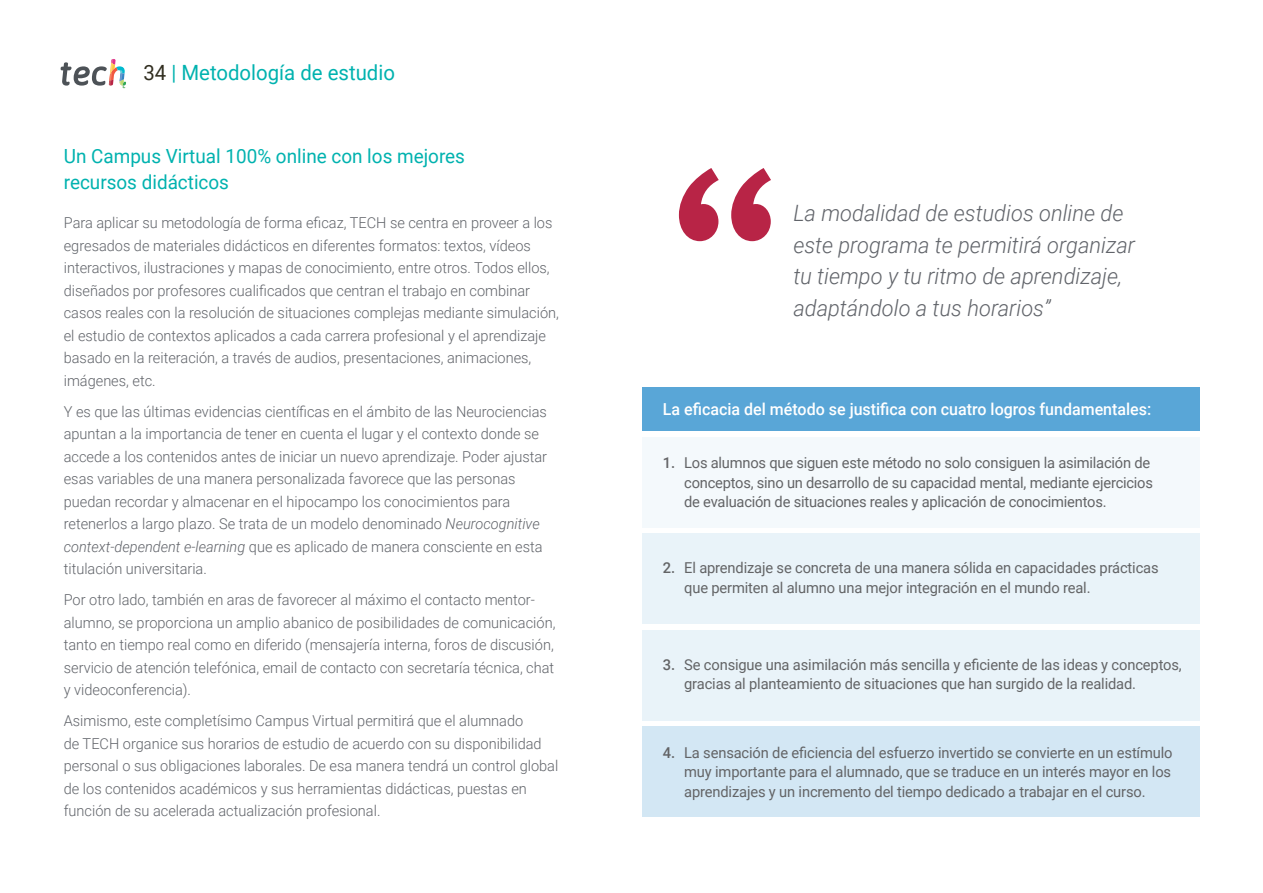
<style>
.page{position:relative;width:1263px;height:893px;background:#fff}
.page>*{position:absolute;margin:0;border:0;box-sizing:border-box;transform-origin:0 0}
.t1{font:italic 300 22.5px/31.5px "Roboto";color:#61646a}
.t2{font:21px "Roboto";color:#00b2af}
.t3{font:19.5px/25.5px "Roboto";color:#00b2af}
.t4{font:500 16.5px "Roboto";color:#fff}
.t5{font:300 15px/22.5px "Roboto";color:#61646a}
.t6{font:15px/19.5px "Roboto";letter-spacing:-.01em;color:#636466}
.s1{color:#312e20}
.s2{font-style:italic}
.s3{font-weight:500}
</style>
<div class="page">
<svg style="left:679px;top:168px;width:92px;height:73px"></svg>
<div style="left:642px;top:387px;width:557px;height:44px;background:#59a6d7"></div>
<div style="left:642px;top:726px;width:557px;height:90px;background:#d3e7f4"></div>
<div style="left:642px;top:630px;width:557px;height:90px;background:#e9f3f9"></div>
<div style="left:642px;top:534px;width:557px;height:90px;background:#e9f3f9"></div>
<div style="left:642px;top:437px;width:557px;height:90px;background:#f4f9fc"></div>
<svg style="left:61px;top:59px;width:65px;height:29px"></svg>
<h2 class="t2" style="left:144px;top:57px;width:253px"><span class="s1">34</span> | Metodología de estudio</h2>
<h3 class="t3" style="left:64px;top:143px;width:403px">Un Campus Virtual 100% online con los mejores recursos didácticos</h3>
<p class="t5" style="left:64px;top:211px;width:497px">Para aplicar su metodología de forma eficaz, TECH se centra en proveer a los egresados de materiales didácticos en diferentes formatos: textos, vídeos interactivos, ilustraciones y mapas de conocimiento, entre otros. Todos ellos, diseñados por profesores cualificados que centran el trabajo en combinar casos reales con la resolución de situaciones complejas mediante simulación, el estudio de contextos aplicados a cada carrera profesional y el aprendizaje basado en la reiteración, a través de audios, presentaciones, animaciones, imágenes, etc.</p>
<p class="t5" style="left:64px;top:400px;width:485px">Y es que las últimas evidencias científicas en el ámbito de las Neurociencias apuntan a la importancia de tener en cuenta el lugar y el contexto donde se accede a los contenidos antes de iniciar un nuevo aprendizaje. Poder ajustar esas variables de una manera personalizada favorece que las personas puedan recordar y almacenar en el hipocampo los conocimientos para retenerlos a largo plazo. Se trata de un modelo denominado <span class="s2">Neurocognitive context-dependent e-learning</span> que es aplicado de manera consciente en esta titulación universitaria.</p>
<p class="t5" style="left:64px;top:588px;width:493px">Por otro lado, también en aras de favorecer al máximo el contacto mentor&shy;alumno, se proporciona un amplio abanico de posibilidades de comunicación, tanto en tiempo real como en diferido (mensajería interna, foros de discusión, servicio de atención telefónica, email de contacto con secretaría técnica, chat y videoconferencia).</p>
<p class="t5" style="left:64px;top:709px;width:496px">Asimismo, este completísimo Campus Virtual permitirá que el alumnado<br>de TECH organice sus horarios de estudio de acuerdo con su disponibilidad personal o sus obligaciones laborales. De esa manera tendrá un control global de los contenidos académicos y sus herramientas didácticas, puestas en función de su acelerada actualización profesional.</p>
<h1 class="t1" style="left:793px;top:197px;width:343px">La modalidad de estudios online de este programa te permitirá organizar tu tiempo y tu ritmo de aprendizaje, adaptándolo a tus horarios”</h1>
<p class="t4" style="left:663px;top:398px;width:490px">La eficacia del método se justifica con cuatro logros fundamentales:</p>
<p class="t6" style="left:684px;top:452px;width:470px;text-indent:-21px"><span class="s3">1.</span> Los alumnos que siguen este método no solo consiguen la asimilación de conceptos, sino un desarrollo de su capacidad mental, mediante ejercicios de evaluación de situaciones reales y aplicación de conocimientos.</p>
<p class="t6" style="left:684px;top:558px;width:476px;text-indent:-21px"><span class="s3">2.</span> El aprendizaje se concreta de una manera sólida en capacidades prácticas que permiten al alumno una mejor integración en el mundo real.</p>
<p class="t6" style="left:684px;top:654px;width:499px;text-indent:-21px"><span class="s3">3.</span> Se consigue una asimilación más sencilla y eficiente de las ideas y conceptos, gracias al planteamiento de situaciones que han surgido de la realidad.</p>
<p class="t6" style="left:684px;top:742px;width:490px;text-align:justify;text-indent:-21px"><span class="s3">4.</span> La sensación de eficiencia del esfuerzo invertido se convierte en un estímulo muy importante para el alumnado, que se traduce en un interés mayor en los aprendizajes y un incremento del tiempo dedicado a trabajar en el curso.</p>
</div>
